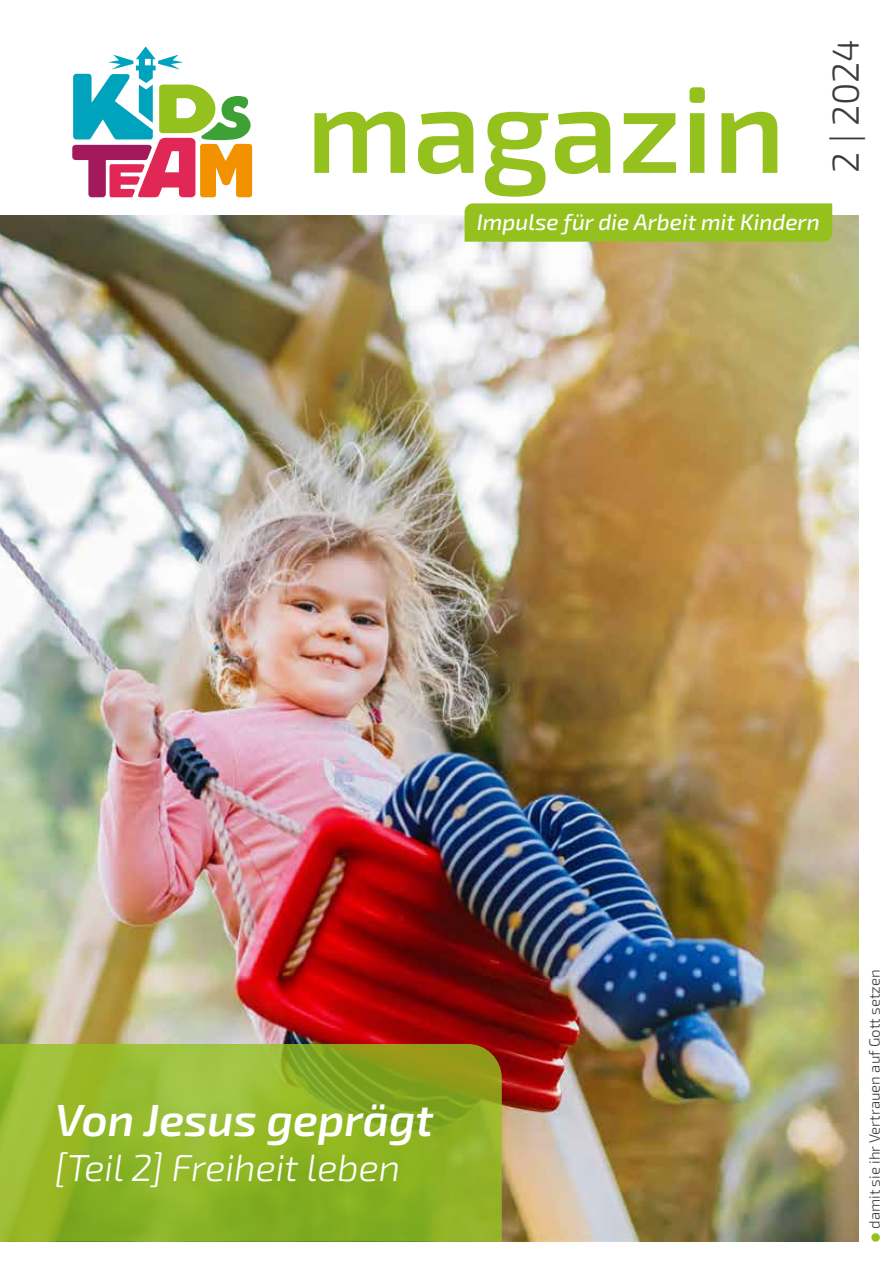
<style>
.page{position:relative;width:893px;height:1263px;background:#fff}
.page>*{position:absolute;margin:0;border:0;box-sizing:border-box;transform-origin:0 0}
.t1{font:600 121.5px "Exo 2";color:#95c11f}
.t2{font:italic 600 45px "Exo 2";color:#fff}
.t3{font:italic 300 37.5px "Exo 2";color:#fff}
.t4{font:300 37.5px "Exo 2";color:#3c3c3b}
.t5{font:italic 500 22.5px "Exo 2";color:#fff}
.t6{font:300 15px "Exo 2";color:#3c3c3b}
</style>
<div class="page">
<svg style="left:72px;top:47px;width:180px;height:150px"></svg>
<img style="left:0;top:216px;width:859px;height:1025px">
<div style="left:871px;top:1233px;width:9px;height:9px;background:#95c11f;border-radius:50%"></div>
<svg style="left:0;top:1044px;width:502px;height:198px;background:#8fb228"></svg>
<div style="left:465px;top:203px;width:367px;height:39px;background:#95c11f"></div>
<h1 class="t1" style="left:306px;top:45px;width:481px">magazin</h1>
<h3 class="t5" style="left:477px;top:207px;width:344px">Impulse für die Arbeit mit Kindern</h3>
<h3 class="t4" style="left:819px;top:173px;width:136px;rotate:-90deg">2 | 2024</h3>
<h2 class="t2" style="left:55px;top:1089px;width:379px">Von Jesus geprägt</h2>
<h3 class="t3" style="left:55px;top:1142px;width:346px">[Teil 2] Freiheit leben</h3>
<p class="t6" style="left:864px;top:1229px;width:261px;rotate:-90deg">damit sie ihr Vertrauen auf Gott setzen</p>
</div>
